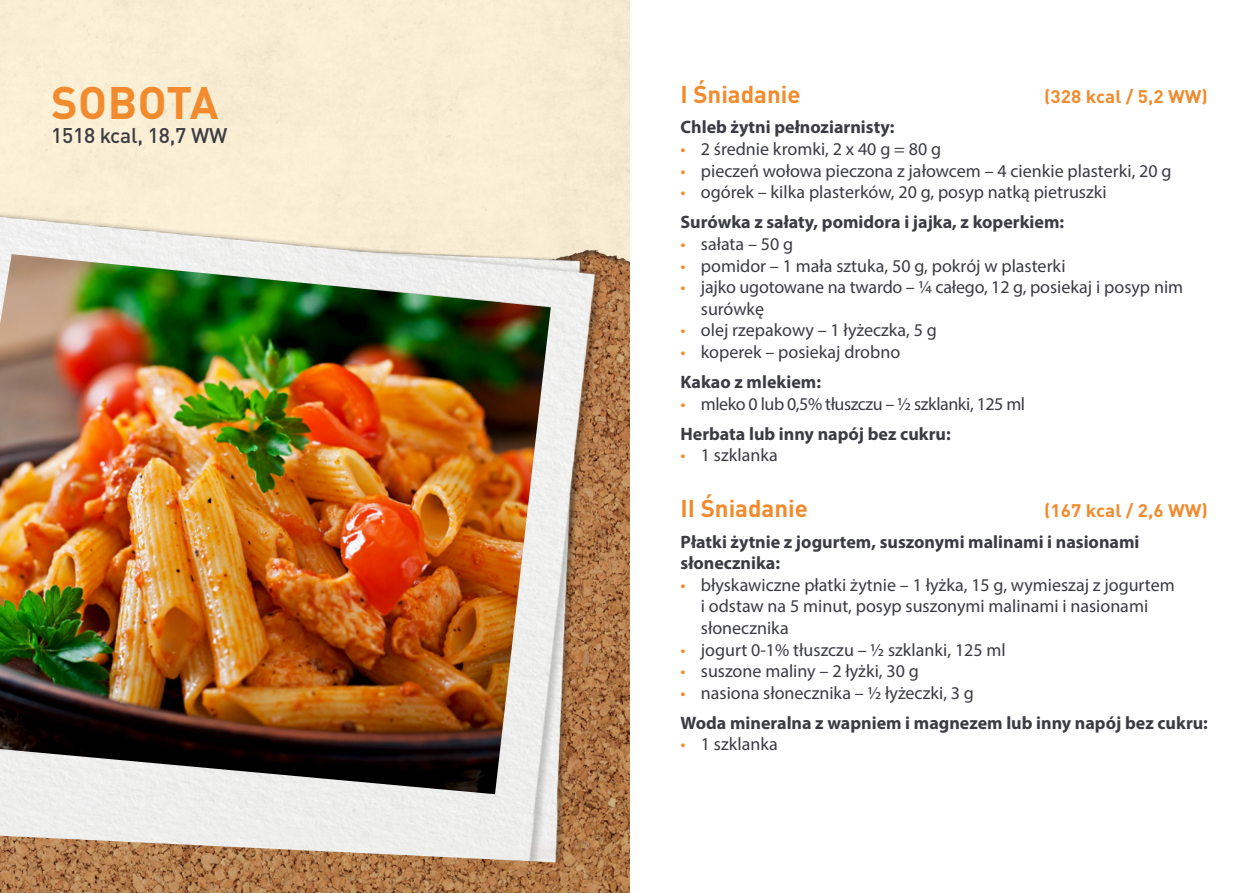
<style>
.page{position:relative;width:1259px;height:893px;background:#fff}
.page>*{position:absolute;margin:0;border:0;box-sizing:border-box;transform-origin:0 0}
.t1{font:700 45px "DIN Pro";letter-spacing:.01em;color:#f28b2d}
.t2{font:700 24px "DIN Pro";color:#f28b2d}
.t3{font:500 21px "DIN Pro";letter-spacing:-.01em;color:#3b3c43}
.t4{font:18px/21.6px "Myriad Pro";color:#3b3c43}
.t5{font:700 18px/21.6px "Myriad Pro";color:#3b3c43}
.t6{font:18px/30.2px "Myriad Pro";letter-spacing:-.025em;color:#3b3c43}
.t7{font:700 18px "DIN Pro";color:#f28b2d;scale:1.05 1}
.s1{color:#f28b2d}
.s2{font-weight:700}
.s3{font-weight:400;color:#f28b2d}
.s4{font-weight:400}
</style>
<div class="page">
<img style="left:0;top:868px;width:629px;height:25px">
<img style="left:0;top:179px;width:630px;height:689px">
<img style="left:0;top:254px;width:551px;height:540px">
<h1 class="t1" style="left:51px;top:73px;width:169px">SOBOTA</h1>
<p class="t3" style="left:51px;top:119px;width:178px">1518 kcal, 18,7 WW</p>
<h2 class="t2" style="left:680px;top:78px;width:122px">I Śniadanie</h2>
<p class="t7" style="left:1044px;top:85px;width:157px">(328 kcal / 5,2 WW)</p>
<p class="t5" style="left:680px;top:116px;width:215px">Chleb żytni pełnoziarnisty:</p>
<p class="t4" style="left:680px;top:138px;width:262px"><span class="s1">•</span> 2 średnie kromki, 2 x 40 g = 80 g</p>
<p class="t4" style="left:680px;top:160px;width:492px"><span class="s1">•</span> pieczeń wołowa pieczona z jałowcem – 4 cienkie plasterki, 20 g</p>
<p class="t4" style="left:680px;top:177px;width:428px;line-height:30.2px"><span class="s1">•</span> ogórek – kilka plasterków, 20 g, posyp natką pietruszki<br><span class="s2">Surówka z sałaty, pomidora i jajka, z koperkiem:</span></p>
<p class="t4" style="left:680px;top:233px;width:114px"><span class="s1">•</span> sałata – 50 g</p>
<p class="t4" style="left:680px;top:254px;width:386px"><span class="s1">•</span> pomidor – 1 mała sztuka, 50 g, pokrój w plasterki</p>
<p class="t4" style="left:701px;top:276px;width:484px;text-indent:-20px"><span class="s1">•</span> jajko ugotowane na twardo – ¼ całego, 12 g, posiekaj i posyp nim surówkę</p>
<p class="t4" style="left:680px;top:319px;width:258px"><span class="s1">•</span> olej rzepakowy – 1 łyżeczka, 5 g</p>
<p class="t4" style="left:680px;top:337px;width:221px;line-height:30.2px"><span class="s1">•</span> koperek – posiekaj drobno<br><span class="s2">Kakao z mlekiem:</span></p>
<p class="t6" style="left:680px;top:388px;width:346px"><span class="s1">•</span> mleko 0 lub 0,5% tłuszczu – ½ szklanki, 125 ml<br><span class="s2">Herbata lub inny napój bez cukru:</span></p>
<p class="t4" style="left:680px;top:444px;width:99px"><span class="s1">•</span> 1 szklanka</p>
<h2 class="t2" style="left:680px;top:492px;width:129px">II Śniadanie</h2>
<p class="t7" style="left:1044px;top:499px;width:157px">(167 kcal / 2,6 WW)</p>
<p class="t5" style="left:680px;top:530px;width:460px">Płatki żytnie z jogurtem, suszonymi malinami i nasionami słonecznika:</p>
<p class="t4" style="left:701px;top:574px;width:475px;text-indent:-20px"><span class="s1">•</span> błyskawiczne płatki żytnie – 1 łyżka, 15 g, wymieszaj z jogurtem i odstaw na 5 minut, posyp suszonymi malinami i nasionami słonecznika</p>
<p class="t4" style="left:680px;top:638px;width:327px"><span class="s1">•</span> jogurt 0-1% tłuszczu – ½ szklanki, 125 ml</p>
<p class="t4" style="left:680px;top:660px;width:240px"><span class="s1">•</span> suszone maliny – 2 łyżki, 30 g</p>
<p class="t5" style="left:680px;top:677px;width:529px;line-height:30.2px"><span class="s3">•</span> <span class="s4">nasiona słonecznika – ½ łyżeczki, 3 g<br></span>Woda mineralna z wapniem i magnezem lub inny napój bez cukru:</p>
<p class="t4" style="left:680px;top:733px;width:99px"><span class="s1">•</span> 1 szklanka</p>
</div>
